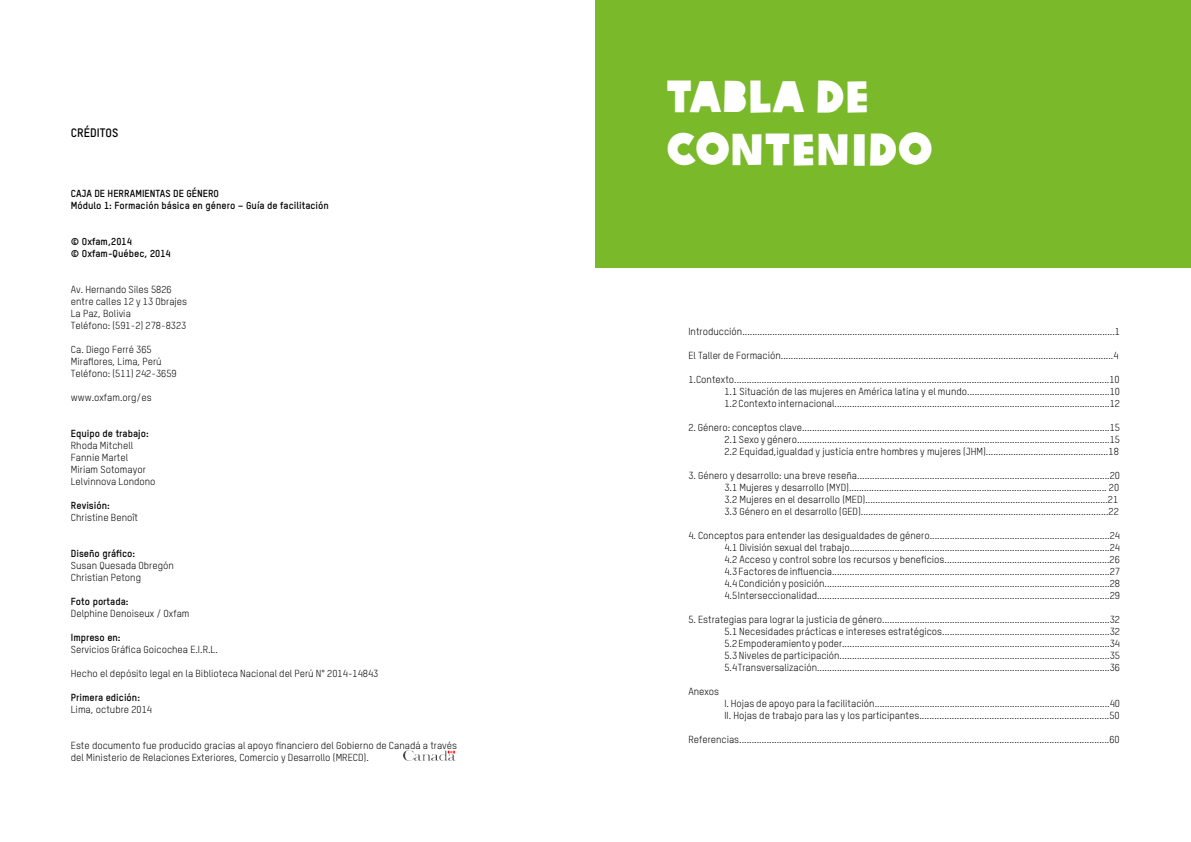
<style>
.page{position:relative;width:1191px;height:842px;background:#fff}
.page>*{position:absolute;margin:0;border:0;box-sizing:border-box;transform-origin:0 0}
.t1{font:44px/52.8px "Oxfam Global Headline";color:#fff}
.t2{font:700 12px "Oxfam TSTARPRO";color:#000}
.t3{font:10px/12px "Oxfam TSTARPRO";color:#000}
.t4{font:700 10px/12px "Oxfam TSTARPRO";color:#000}
</style>
<div class="page">
<div style="left:595px;top:0;width:596px;height:267px;background:#7ab929"></div>
<img style="left:404px;top:750px;width:51px;height:10px">
<p class="t2" style="left:71px;top:124px;width:49px">CRÉDITOS</p>
<p class="t4" style="left:71px;top:186px;width:259px">CAJA DE HERRAMIENTAS DE GÉNERO<br>Módulo 1: Formación básica en género – Guía de facilitación</p>
<p class="t4" style="left:71px;top:234px;width:101px">© Oxfam,2014<br>© Oxfam-Québec, 2014</p>
<p class="t3" style="left:71px;top:282px;width:118px">Av. Hernando Siles 5826 entre calles 12 y 13 Obrajes<br>La Paz, Bolivia<br>Teléfono: (591-2) 278-8323</p>
<p class="t3" style="left:71px;top:342px;width:107px">Ca. Diego Ferré 365<br>Miraflores, Lima, Perú<br>Teléfono: (511) 242-3659</p>
<p class="t3" style="left:71px;top:390px;width:82px">www.oxfam.org/es</p>
<p class="t4" style="left:71px;top:426px;width:79px">Equipo de trabajo:</p>
<p class="t3" style="left:71px;top:438px;width:86px">Rhoda Mitchell<br>Fannie Martel<br>Miriam Sotomayor<br>Lelvinnova Londono</p>
<p class="t4" style="left:71px;top:498px;width:41px">Revisión:</p>
<p class="t3" style="left:71px;top:510px;width:69px">Christine Benoît</p>
<p class="t4" style="left:71px;top:546px;width:66px">Diseño gráfico:</p>
<p class="t3" style="left:71px;top:558px;width:104px">Susan Quesada Obregón<br>Christian Petong</p>
<p class="t4" style="left:71px;top:594px;width:59px">Foto portada:</p>
<p class="t3" style="left:71px;top:606px;width:120px">Delphine Denoiseux / Oxfam</p>
<p class="t4" style="left:71px;top:630px;width:51px">Impreso en:</p>
<p class="t3" style="left:71px;top:642px;width:148px">Servicios Gráfica Goicochea E.I.R.L.</p>
<p class="t3" style="left:71px;top:666px;width:309px">Hecho el depósito legal en la Biblioteca Nacional del Perú N° 2014-14843</p>
<p class="t4" style="left:71px;top:690px;width:71px">Primera edición:</p>
<p class="t3" style="left:71px;top:702px;width:83px">Lima, octubre 2014</p>
<p class="t3" style="left:71px;top:738px;width:388px">Este documento fue producido gracias al apoyo financiero del Gobierno de Canadá a través del Ministerio de Relaciones Exteriores, Comercio y Desarrollo (MRECD).</p>
<h1 class="t1" style="left:666px;top:66px;width:268px">TABLA DE<br>CONTENIDO</h1>
<p class="t3" style="left:688px;top:325px;width:433px">Introducción.....................................................................................................................................................1</p>
<p class="t3" style="left:688px;top:349px;width:432px">El Taller de Formación.....................................................................................................................................4</p>
<p class="t3" style="left:724px;top:373px;width:397px;text-align:justify;text-indent:-36px">1.Contexto......................................................................................................................................................10<br>1.1 Situación de las mujeres en América latina y el mundo.........................................................10<br>1.2 Contexto internacional..............................................................................................................12</p>
<p class="t3" style="left:724px;top:421px;width:397px;text-align:justify;text-indent:-36px">2. Género: conceptos clave...........................................................................................................................15<br>2.1 Sexo y género.............................................................................................................................15<br>2.2 Equidad,igualdad y justicia entre hombres y mujeres (JHM).................................................18</p>
<p class="t3" style="left:724px;top:469px;width:397px;text-indent:-36px">3. Género y desarrollo: una breve reseña.....................................................................................................20<br>3.1 Mujeres y desarrollo (MYD)....................................................................................................... 20<br>3.2 Mujeres en el desarrollo (MED).................................................................................................21<br>3.3 Género en el desarrollo (GED)...................................................................................................22</p>
<p class="t3" style="left:724px;top:529px;width:397px;text-align:justify;text-indent:-36px">4. Conceptos para entender las desigualdades de género........................................................................24<br>4.1 División sexual del trabajo........................................................................................................24<br>4.2 Acceso y control sobre los recursos y beneficios..................................................................26<br>4.3 Factores de influencia...............................................................................................................27<br>4.4 Condición y posición..................................................................................................................28<br>4.5 Interseccionalidad.....................................................................................................................29</p>
<p class="t3" style="left:724px;top:613px;width:397px;text-align:justify;text-indent:-36px">5. Estrategias para lograr la justicia de género...........................................................................................32<br>5.1 Necesidades prácticas e intereses estratégicos...................................................................32<br>5.2 Empoderamiento y poder...........................................................................................................34<br>5.3 Niveles de participación............................................................................................................35<br>5.4 Transversalización.....................................................................................................................36</p>
<p class="t3" style="left:688px;top:685px;width:32px">Anexos</p>
<p class="t3" style="left:724px;top:697px;width:397px">I. Hojas de apoyo para la facilitación..............................................................................................40<br>II. Hojas de trabajo para las y los participantes............................................................................50</p>
<p class="t3" style="left:688px;top:733px;width:433px">Referencias....................................................................................................................................................60</p>
</div>
